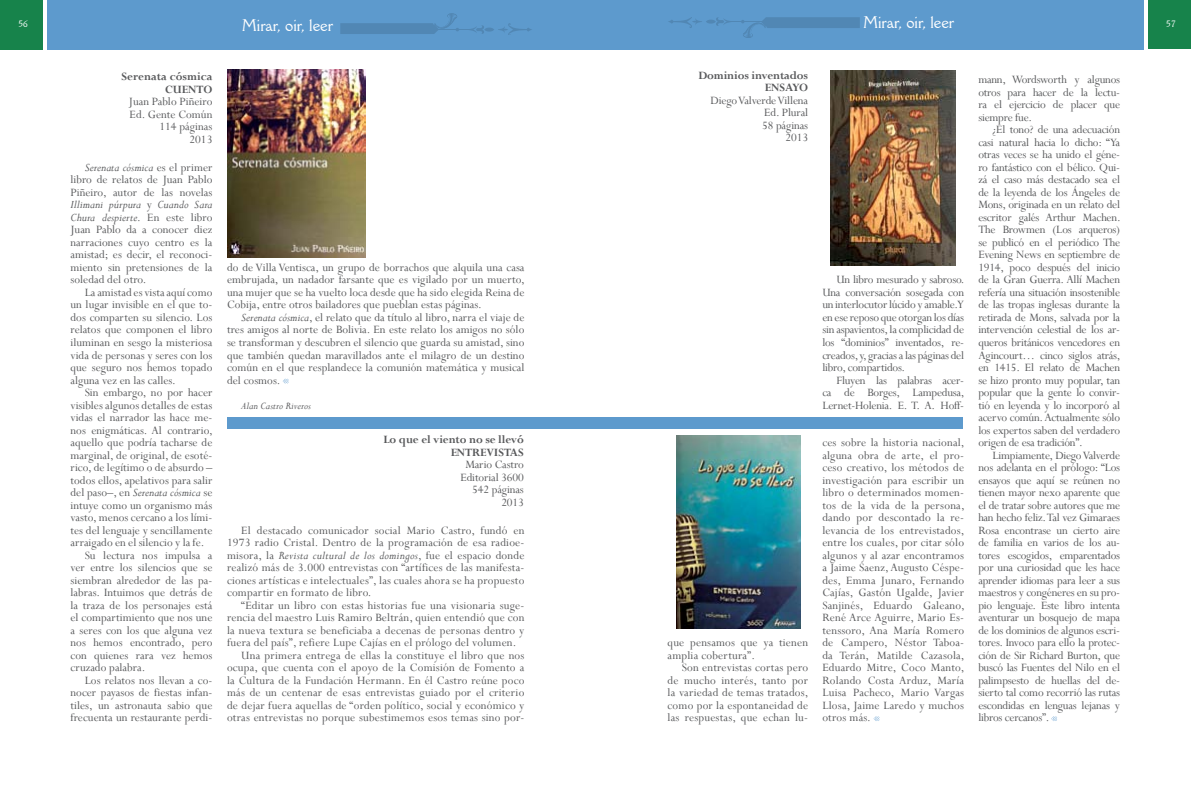
<style>
.page{position:relative;width:1191px;height:794px;background:#fff}
.page>*{position:absolute;margin:0;border:0;box-sizing:border-box;transform-origin:0 0}
.t1{font:16.5px "Della Robbia BT";color:#fff}
.t2{font:12.5px/12.5px "Perpetua";color:#58595b;text-align:justify}
.t3{font:700 12.5px/12.5px "Perpetua";letter-spacing:-.01em;color:#58595b;text-align:right}
.t4{font:italic 12.5px "Perpetua";color:#58595b}
.t5{font:italic 11px "Perpetua";color:#58595b}
.t6{font:9px "Della Robbia BT";color:#fff}
.s1{font-style:italic}
.s2{font-style:normal}
</style>
<div class="page">
<div style="left:0;top:0;width:43px;height:49px;background:#17834b"></div>
<div style="left:47px;top:0;width:548px;height:49px;background:#5d9acd"></div>
<div style="left:595px;top:0;width:549px;height:49px;background:#5d9acd"></div>
<hr style="left:396px;top:29px;width:75px;height:1px;background:#4a7ba4">
<svg style="left:467px;top:23px;width:65px;height:11px"></svg>
<svg style="left:340px;top:13px;width:119px;height:21px"></svg>
<hr style="left:728px;top:21px;width:76px;height:1px;background:#4a7ba4">
<svg style="left:668px;top:17px;width:65px;height:11px"></svg>
<svg style="left:741px;top:17px;width:119px;height:21px"></svg>
<div style="left:1148px;top:0;width:43px;height:49px;background:#17834b"></div>
<div style="left:227px;top:417px;width:735px;height:11px;background:#5d9acd"></div>
<img style="left:227px;top:70px;width:138px;height:187px">
<svg style="left:283px;top:379px;width:6px;height:4px"></svg>
<img style="left:676px;top:435px;width:124px;height:193px">
<img style="left:830px;top:71px;width:125px;height:194px">
<svg style="left:1051px;top:716px;width:6px;height:5px"></svg>
<svg style="left:873px;top:716px;width:6px;height:5px"></svg>
<p class="t6" style="left:18px;top:19px;width:11px">56</p>
<h1 class="t1" style="left:242px;top:15px;width:92px">Mirar, oir, leer</h1>
<h1 class="t1" style="left:863px;top:12px;width:92px">Mirar, oir, leer</h1>
<p class="t6" style="left:1166px;top:18px;width:11px">57</p>
<p class="t3" style="left:122px;top:70px;width:92px">Serenata cósmica<br>CUENTO</p>
<p class="t2" style="left:129px;top:95px;width:85px;text-align:right">Juan Pablo Piñeiro<br>Ed. Gente Común<br>114 páginas<br>2013</p>
<p class="t2" style="left:70px;top:161px;width:143px;text-indent:14px"><span class="s1">Serenata cósmica</span> es el primer libro de relatos de Juan Pablo Piñeiro, autor de las novelas <span class="s1">Illimani púrpura</span> y <span class="s1">Cuando Sara Chura despierte</span>. En este libro Juan Pablo da a conocer diez narraciones cuyo centro es la amistad; es decir, el reconoci&shy;miento sin pretensiones de la soledad del otro.</p>
<p class="t2" style="left:70px;top:286px;width:143px;text-indent:14px">La amistad es vista aquí como un lugar invisible en el que to&shy;dos comparten su silencio. Los relatos que componen el libro iluminan en sesgo la misteriosa vida de personas y seres con los que seguro nos hemos topado alguna vez en las calles.</p>
<p class="t2" style="left:85px;top:386px;width:129px">Sin embargo, no por hacer</p>
<p class="t2" style="left:70px;top:398px;width:143px">visibles algunos detalles de estas</p>
<p class="t2" style="left:70px;top:411px;width:143px">vidas el narrador las hace me-</p>
<p class="t2" style="left:70px;top:423px;width:144px">nos enigmáticas. Al contrario,</p>
<p class="t2" style="left:70px;top:436px;width:143px">aquello que podría tacharse de</p>
<p class="t2" style="left:70px;top:448px;width:143px">marginal, de original, de esoté-</p>
<p class="t2" style="left:70px;top:461px;width:143px">rico, de legítimo o de absurdo –</p>
<p class="t2" style="left:70px;top:473px;width:143px">todos ellos, apelativos para salir</p>
<p class="t4" style="left:70px;top:484px;width:143px"><span class="s2">del paso–, en</span> Serenata cósmica <span class="s2">se</span></p>
<p class="t2" style="left:70px;top:498px;width:143px">intuye como un organismo más</p>
<p class="t2" style="left:70px;top:511px;width:143px">vasto, menos cercano a los lími-</p>
<p class="t2" style="left:70px;top:523px;width:143px">tes del lenguaje y sencillamente</p>
<p class="t2" style="left:70px;top:536px;width:135px">arraigado en el silencio y la fe.</p>
<p class="t2" style="left:85px;top:548px;width:129px">Su lectura nos impulsa a</p>
<p class="t2" style="left:70px;top:561px;width:143px">ver entre los silencios que se</p>
<p class="t2" style="left:70px;top:573px;width:143px">siembran alrededor de las pa-</p>
<p class="t2" style="left:70px;top:586px;width:143px">labras. Intuimos que detrás de</p>
<p class="t2" style="left:70px;top:598px;width:143px">la traza de los personajes está</p>
<p class="t2" style="left:70px;top:611px;width:143px">el compartimiento que nos une</p>
<p class="t2" style="left:70px;top:623px;width:143px">a seres con los que alguna vez</p>
<p class="t2" style="left:70px;top:636px;width:143px">nos hemos encontrado, pero</p>
<p class="t2" style="left:70px;top:648px;width:143px">con quienes rara vez hemos</p>
<p class="t2" style="left:70px;top:661px;width:76px">cruzado palabra.</p>
<p class="t2" style="left:85px;top:673px;width:129px">Los relatos nos llevan a co-</p>
<p class="t2" style="left:70px;top:686px;width:143px">nocer payasos de fiestas infan-</p>
<p class="t2" style="left:70px;top:698px;width:143px">tiles, un astronauta sabio que</p>
<p class="t2" style="left:70px;top:711px;width:143px">frecuenta un restaurante perdi-</p>
<p class="t2" style="left:227px;top:261px;width:299px">do de Villa Ventisca, un grupo de borrachos que alquila una casa embrujada, un nadador farsante que es vigilado por un muerto, una mujer que se ha vuelto loca desde que ha sido elegida Reina de Cobija, entre otros bailadores que pueblan estas páginas.</p>
<p class="t2" style="left:227px;top:311px;width:299px;text-indent:14px"><span class="s1">Serenata cósmica</span>, el relato que da título al libro, narra el viaje de tres amigos al norte de Bolivia. En este relato los amigos no sólo se transforman y descubren el silencio que guarda su amistad, sino que también quedan maravillados ante el milagro de un destino común en el que resplandece la comunión matemática y musical del cosmos.</p>
<p class="t5" style="left:241px;top:398px;width:71px">Alan Castro Riveros</p>
<p class="t3" style="left:383px;top:433px;width:142px">Lo que el viento no se llevó<br>ENTREVISTAS</p>
<p class="t2" style="left:460px;top:458px;width:65px;text-align:right">Mario Castro<br>Editorial 3600<br>542 páginas<br>2013</p>
<p class="t2" style="left:227px;top:523px;width:299px;text-indent:14px">El destacado comunicador social Mario Castro, fundó en 1973 radio Cristal. Dentro de la programación de esa radioe&shy;misora, la <span class="s1">Revista cultural de los domingos</span>, fue el espacio donde realizó más de 3.000 entrevistas con “artífices de las manifesta&shy;ciones artísticas e intelectuales”, las cuales ahora se ha propuesto compartir en formato de libro.</p>
<p class="t2" style="left:241px;top:598px;width:285px">“Editar un libro con estas historias fue una visionaria suge-</p>
<p class="t2" style="left:227px;top:611px;width:299px">rencia del maestro Luis Ramiro Beltrán, quien entendió que con</p>
<p class="t2" style="left:227px;top:623px;width:299px">la nueva textura se beneficiaba a decenas de personas dentro y</p>
<p class="t2" style="left:227px;top:636px;width:291px">fuera del país”, refiere Lupe Cajías en el prólogo del volumen.</p>
<p class="t2" style="left:241px;top:648px;width:285px">Una primera entrega de ellas la constituye el libro que nos</p>
<p class="t2" style="left:227px;top:661px;width:299px">ocupa, que cuenta con el apoyo de la Comisión de Fomento a</p>
<p class="t2" style="left:227px;top:673px;width:299px">la Cultura de la Fundación Hermann. En él Castro reúne poco</p>
<p class="t2" style="left:227px;top:686px;width:299px">más de un centenar de esas entrevistas guiado por el criterio</p>
<p class="t2" style="left:227px;top:698px;width:299px">de dejar fuera aquellas de “orden político, social y económico y</p>
<p class="t2" style="left:227px;top:711px;width:299px">otras entrevistas no porque subestimemos esos temas sino por-</p>
<p class="t3" style="left:698px;top:69px;width:111px">Dominios inventados<br>ENSAYO</p>
<p class="t2" style="left:710px;top:94px;width:99px;text-align:right">Diego Valverde Villena<br>Ed. Plural<br>58 páginas<br>2013</p>
<p class="t2" style="left:667px;top:636px;width:142px">que pensamos que ya tienen amplia cobertura”.</p>
<p class="t2" style="left:667px;top:661px;width:142px;text-indent:14px">Son entrevistas cortas pero de mucho interés, tanto por la variedad de temas tratados, como por la espontaneidad de las respuestas, que echan lu-</p>
<p class="t2" style="left:822px;top:273px;width:144px;text-indent:14px">Un libro mesurado y sabroso.<br>Una conversación sosegada con un interlocutor lúcido y amable. Y en ese reposo que otorgan los días sin aspavientos, la complicidad de los “dominios” inventados, re&shy;creados, y, gracias a las páginas del libro, compartidos.</p>
<p class="t2" style="left:822px;top:373px;width:144px;text-indent:14px">Fluyen las palabras acer&shy;ca de Borges, Lampedusa, Lernet-Holenia. E. T. A. Hoff-</p>
<p class="t2" style="left:822px;top:436px;width:144px">ces sobre la historia nacional, alguna obra de arte, el pro&shy;ceso creativo, los métodos de investigación para escribir un libro o determinados momen&shy;tos de la vida de la persona, dando por descontado la re&shy;levancia de los entrevistados, entre los cuales, por citar sólo algunos y al azar encontramos a Jaime Saenz, Augusto Céspe&shy;des, Emma Junaro, Fernando Cajías, Gastón Ugalde, Javier Sanjinés, Eduardo Galeano, René Arce Aguirre, Mario Es&shy;tenssoro, Ana María Romero de Campero, Néstor Taboa&shy;da Terán, Matilde Cazasola, Eduardo Mitre, Coco Manto, Rolando Costa Arduz, María Luisa Pacheco, Mario Vargas Llosa, Jaime Laredo y muchos otros más.</p>
<p class="t2" style="left:978px;top:73px;width:143px">mann, Wordsworth y algunos otros para hacer de la lectu&shy;ra el ejercicio de placer que siempre fue.</p>
<p class="t2" style="left:978px;top:123px;width:144px;text-indent:14px">¿El tono? de una adecuación casi natural hacia lo dicho: “Ya otras veces se ha unido el géne&shy;ro fantástico con el bélico. Qui&shy;zá el caso más destacado sea el de la leyenda de los Ángeles de Mons, originada en un relato del escritor galés Arthur Machen.<br>The Browmen (Los arqueros) se publicó en el periódico The Evening News en septiembre de 1914, poco después del inicio de la Gran Guerra. Allí Machen refería una situación insostenible de las tropas inglesas durante la retirada de Mons, salvada por la intervención celestial de los ar&shy;queros británicos vencedores en Agincourt… cinco siglos atrás, en 1415. El relato de Machen se hizo pronto muy popular, tan popular que la gente lo convir&shy;tió en leyenda y lo incorporó al acervo común. Actualmente sólo los expertos saben del verdadero origen de esa tradición”.</p>
<p class="t2" style="left:978px;top:448px;width:143px;text-indent:14px">Limpiamente, Diego Valverde nos adelanta en el prólogo: “Los ensayos que aquí se reúnen no tienen mayor nexo aparente que el de tratar sobre autores que me han hecho feliz. Tal vez Gimaraes Rosa encontrase un cierto aire de familia en varios de los au&shy;tores escogidos, emparentados por una curiosidad que les hace aprender idiomas para leer a sus maestros y congéneres en su pro&shy;pio lenguaje. Este libro intenta aventurar un bosquejo de mapa de los dominios de algunos escri&shy;tores. Invoco para ello la protec&shy;ción de Sir Richard Burton, que buscó las Fuentes del Nilo en el palimpsesto de huellas del de&shy;sierto tal como recorrió las rutas escondidas en lenguas lejanas y libros cercanos”.</p>
</div>
